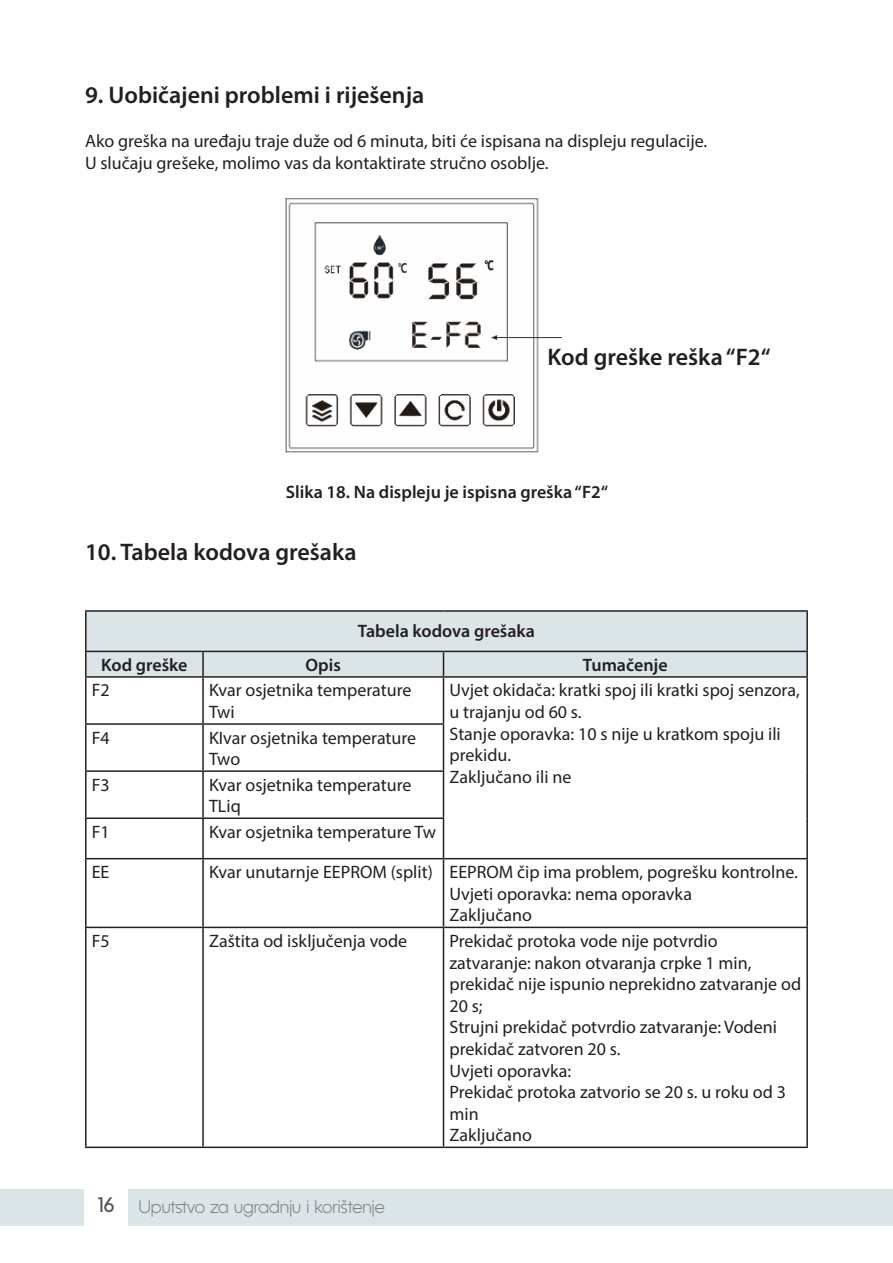
<style>
.page{position:relative;width:893px;height:1263px;background:#fff}
.page>*{position:absolute;margin:0;border:0;box-sizing:border-box;transform-origin:0 0}
.Naslov_mali_crni{font:600 24px "Myriad Pro";color:#231f20}
.Veliki_naslov{font:600 24px "Myriad Pro";color:#231f20}
.t1{font:18px/21.6px "Myriad Pro";color:#231f20}
.t2{font:600 18px "Myriad Pro";color:#231f20}
.t3{font:18px "Kontora";color:#808285}
.s1{font-weight:600;font-size:21px;color:#57585a}
</style>
<div class="page">
<div style="left:0;top:1188px;width:893px;height:37px;background:#dbe4e6"></div>
<div style="left:84px;top:1184px;width:44px;height:58px;background:#fff"></div>
<img style="left:285px;top:198px;width:277px;height:255px">
<div style="left:547px;top:341px;width:109px;height:31px;background:#fff"></div>
<div style="left:87px;top:612px;width:719px;height:64px;background:#dbe4e6"></div>
<hr style="left:85px;top:610px;width:118px;height:2px;background:#231f20">
<hr style="left:85px;top:612px;width:2px;height:39px;background:#231f20">
<hr style="left:203px;top:610px;width:240px;height:2px;background:#231f20">
<hr style="left:443px;top:610px;width:365px;height:2px;background:#231f20">
<hr style="left:806px;top:612px;width:2px;height:39px;background:#231f20">
<hr style="left:85px;top:651px;width:118px;height:1px;background:#231f20">
<hr style="left:85px;top:652px;width:2px;height:24px;background:#231f20">
<hr style="left:203px;top:651px;width:240px;height:1px;background:#231f20">
<hr style="left:202px;top:652px;width:2px;height:24px;background:#231f20">
<hr style="left:443px;top:651px;width:365px;height:1px;background:#231f20">
<svg style="left:443px;top:652px;width:1px;height:24px"></svg>
<hr style="left:806px;top:652px;width:2px;height:24px;background:#231f20">
<hr style="left:85px;top:676px;width:118px;height:2px;background:#231f20">
<hr style="left:85px;top:678px;width:2px;height:45px;background:#231f20">
<hr style="left:203px;top:676px;width:240px;height:2px;background:#231f20">
<hr style="left:202px;top:678px;width:2px;height:45px;background:#231f20">
<hr style="left:443px;top:676px;width:365px;height:2px;background:#231f20">
<hr style="left:443px;top:678px;width:1px;height:45px;background:#231f20">
<hr style="left:806px;top:678px;width:2px;height:46px;background:#231f20">
<hr style="left:85px;top:723px;width:118px;height:2px;background:#231f20">
<hr style="left:85px;top:725px;width:2px;height:45px;background:#231f20">
<hr style="left:203px;top:723px;width:241px;height:2px;background:#231f20">
<hr style="left:202px;top:725px;width:2px;height:45px;background:#231f20">
<hr style="left:443px;top:725px;width:1px;height:45px;background:#231f20">
<hr style="left:806px;top:724px;width:2px;height:47px;background:#231f20">
<hr style="left:85px;top:770px;width:118px;height:2px;background:#231f20">
<hr style="left:85px;top:772px;width:2px;height:45px;background:#231f20">
<hr style="left:203px;top:770px;width:241px;height:2px;background:#231f20">
<hr style="left:202px;top:772px;width:2px;height:45px;background:#231f20">
<hr style="left:443px;top:772px;width:1px;height:45px;background:#231f20">
<hr style="left:806px;top:771px;width:2px;height:47px;background:#231f20">
<hr style="left:85px;top:817px;width:118px;height:2px;background:#231f20">
<hr style="left:85px;top:819px;width:2px;height:39px;background:#231f20">
<hr style="left:203px;top:817px;width:241px;height:2px;background:#231f20">
<hr style="left:202px;top:819px;width:2px;height:39px;background:#231f20">
<hr style="left:443px;top:819px;width:1px;height:39px;background:#231f20">
<hr style="left:806px;top:818px;width:2px;height:40px;background:#231f20">
<hr style="left:85px;top:858px;width:118px;height:1px;background:#231f20">
<hr style="left:85px;top:859px;width:2px;height:68px;background:#231f20">
<hr style="left:203px;top:858px;width:240px;height:1px;background:#231f20">
<hr style="left:202px;top:859px;width:2px;height:68px;background:#231f20">
<hr style="left:443px;top:858px;width:365px;height:1px;background:#231f20">
<hr style="left:443px;top:859px;width:1px;height:68px;background:#231f20">
<hr style="left:806px;top:859px;width:2px;height:68px;background:#231f20">
<hr style="left:85px;top:927px;width:118px;height:1px;background:#231f20">
<hr style="left:85px;top:928px;width:2px;height:218px;background:#231f20">
<hr style="left:203px;top:927px;width:240px;height:1px;background:#231f20">
<hr style="left:202px;top:928px;width:2px;height:218px;background:#231f20">
<hr style="left:443px;top:927px;width:365px;height:1px;background:#231f20">
<hr style="left:443px;top:928px;width:1px;height:218px;background:#231f20">
<hr style="left:806px;top:928px;width:2px;height:218px;background:#231f20">
<hr style="left:85px;top:1146px;width:118px;height:2px;background:#231f20">
<hr style="left:203px;top:1146px;width:240px;height:2px;background:#231f20">
<hr style="left:443px;top:1146px;width:365px;height:2px;background:#231f20">
<p class="Naslov_mali_crni" style="left:85px;top:80px;width:341px">9. Uobičajeni problemi i riješenja</p>
<p class="t1" style="left:85px;top:130px;width:624px">Ako greška na uređaju traje duže od 6 minuta, biti će ispisana na displeju regulacije.</p>
<p class="t1" style="left:85px;top:152px;width:465px">U slučaju grešeke, molimo vas da kontaktirate stručno osoblje.</p>
<p class="Veliki_naslov" style="left:547px;top:342px;width:225px">Kod greške reška “F2“</p>
<p class="t2" style="left:286px;top:481px;width:324px">Slika 18. Na displeju je ispisna greška “F2“</p>
<p class="Naslov_mali_crni" style="left:85px;top:537px;width:273px">10. Tabela kodova grešaka</p>
<p class="t2" style="left:358px;top:620px;width:179px">Tabela kodova grešaka</p>
<p class="t2" style="left:101px;top:653px;width:88px">Kod greške</p>
<p class="t2" style="left:306px;top:653px;width:37px">Opis</p>
<p class="t2" style="left:583px;top:653px;width:86px">Tumačenje</p>
<p class="t1" style="left:92px;top:679px;width:19px">F2</p>
<p class="t1" style="left:209px;top:679px;width:204px">Kvar osjetnika temperature<br>Twi</p>
<p class="t1" style="left:449px;top:679px;width:352px">Uvjet okidača: kratki spoj ili kratki spoj senzora, u trajanju od 60 s.</p>
<p class="t1" style="left:449px;top:722px;width:333px">Stanje oporavka: 10 s nije u kratkom spoju ili prekidu.</p>
<p class="t1" style="left:449px;top:766px;width:123px">Zaključano ili ne</p>
<p class="t1" style="left:92px;top:726px;width:19px">F4</p>
<p class="t1" style="left:209px;top:726px;width:209px">KIvar osjetnika temperature<br>Two</p>
<p class="t1" style="left:92px;top:773px;width:19px">F3</p>
<p class="t1" style="left:209px;top:773px;width:204px">Kvar osjetnika temperature<br>TLiq</p>
<p class="t1" style="left:92px;top:821px;width:19px">F1</p>
<p class="t1" style="left:209px;top:821px;width:228px">Kvar osjetnika temperature Tw</p>
<p class="t1" style="left:92px;top:861px;width:19px">EE</p>
<p class="t1" style="left:209px;top:861px;width:225px">Kvar unutarnje EEPROM (split)</p>
<p class="t1" style="left:449px;top:861px;width:350px">EEPROM čip ima problem, pogrešku kontrolne.</p>
<p class="t1" style="left:449px;top:883px;width:244px">Uvjeti oporavka: nema oporavka</p>
<p class="t1" style="left:449px;top:904px;width:84px">Zaključano</p>
<p class="t1" style="left:92px;top:930px;width:19px">F5</p>
<p class="t1" style="left:209px;top:930px;width:200px">Zaštita od isključenja vode</p>
<p class="t1" style="left:449px;top:930px;width:353px">Prekidač protoka vode nije potvrdio zatvaranje: nakon otvaranja crpke 1 min, prekidač nije ispunio neprekidno zatvaranje od<br>20 s;</p>
<p class="t1" style="left:449px;top:1016px;width:329px">Strujni prekidač potvrdio zatvaranje: Vodeni prekidač zatvoren 20 s.</p>
<p class="t1" style="left:449px;top:1059px;width:123px">Uvjeti oporavka:</p>
<p class="t1" style="left:449px;top:1081px;width:338px">Prekidač protoka zatvorio se 20 s. u roku od 3 min</p>
<p class="t1" style="left:449px;top:1124px;width:84px">Zaključano</p>
<p class="t3" style="left:98px;top:1195px;width:288px"><span class="s1">16</span> Uputstvo za ugradnju i korištenje</p>
</div>
